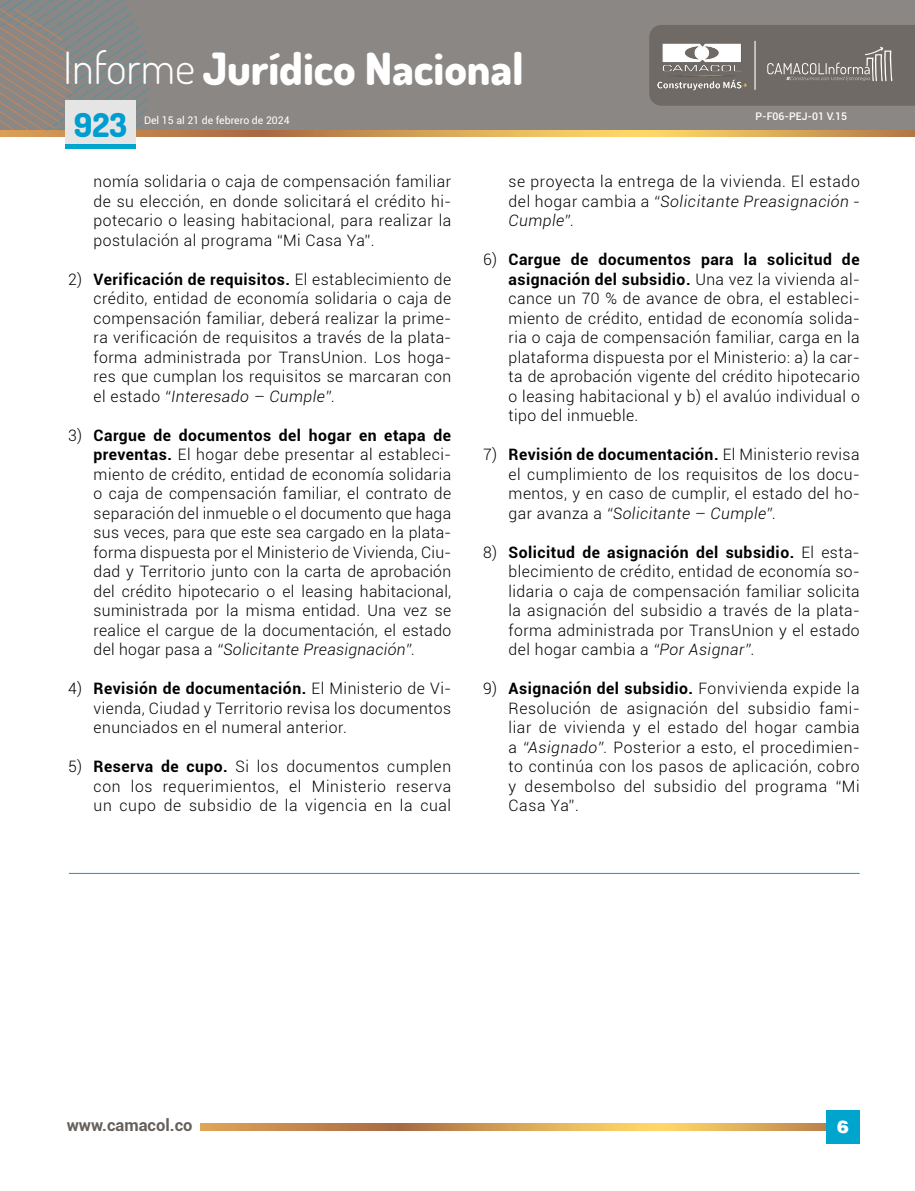
<style>
.page{position:relative;width:915px;height:1191px;background:#fff}
.page>*{position:absolute;margin:0;border:0;box-sizing:border-box;transform-origin:0 0}
.t1{font:800 44.4px "Dosis";color:#fff}
.t2{font:800 33px "Dosis";color:#009dd1}
.t3{font:900 19.5px "Helvetica";color:#fff}
.t4{font:700 16.5px "Roboto";color:#66605c}
.t5{font:300 15.75px/19.5px "Roboto";letter-spacing:.03em;color:#000;text-align:justify}
.t6{font:10.5px "Roboto";color:#fff}
.t7{font:500 10.5px "Roboto";color:#fff}
.s1{font-weight:300}
.s2{font-weight:700}
.s3{font-style:italic}
</style>
<div class="page">
<svg style="left:201px;top:1123px;width:624px;height:8px;background:#d39f55"></svg>
<div style="left:825px;top:1110px;width:34px;height:34px;background:#00a5ce"></div>
<div style="left:0;top:0;width:914px;height:130px;background:#8b8785"></div>
<svg style="left:0;top:130px;width:914px;height:6px;background:#d39f55"></svg>
<svg style="left:0;top:0;width:149px;height:130px"></svg>
<svg style="left:649px;top:25px;width:265px;height:81px;background:#736e6b"></svg>
<hr style="left:754px;top:41px;width:1px;height:48px;background:#fff">
<div style="left:65px;top:144px;width:71px;height:5px;background:#00a5ce"></div>
<div style="left:65px;top:100px;width:71px;height:44px;background:#e6e5e5"></div>
<img style="left:655px;top:41px;width:92px;height:51px">
<hr style="left:69px;top:873px;width:790px;height:1px;background:#009dd1">
<h1 class="t1" style="left:63px;top:40px;width:462px"><span class="s1">Informe</span> Jurídico Nacional</h1>
<h2 class="t2" style="left:74px;top:104px;width:55px">923</h2>
<p class="t6" style="left:144px;top:112px;width:147px">Del 15 al 21 de febrero de 2024</p>
<p class="t7" style="left:755px;top:108px;width:93px">P-F06-PEJ-01 V.15</p>
<p class="t5" style="left:94px;top:171px;width:359px">nomía solidaria o caja de compensación familiar de su elección, en donde solicitará el crédito hi&shy;potecario o leasing habitacional, para realizar la postulación al programa “Mi Casa Ya”.</p>
<p class="t5" style="left:94px;top:269px;width:359px;text-indent:-25px">2) <span class="s2">Verificación de requisitos.</span> El establecimiento de crédito, entidad de economía solidaria o caja de compensación familiar, deberá realizar la prime&shy;ra verificación de requisitos a través de la plata&shy;forma administrada por TransUnion. Los hoga&shy;res que cumplan los requisitos se marcaran con el estado <span class="s3">“Interesado – Cumple”.</span></p>
<p class="t5" style="left:94px;top:425px;width:359px;text-indent:-25px">3) <span class="s2">Cargue de documentos del hogar en etapa de preventas.</span> El hogar debe presentar al estableci&shy;miento de crédito, entidad de economía solidaria o caja de compensación familiar, el contrato de separación del inmueble o el documento que haga sus veces, para que este sea cargado en la plata&shy;forma dispuesta por el Ministerio de Vivienda, Ciu&shy;dad y Territorio junto con la carta de aprobación del crédito hipotecario o el leasing habitacional, suministrada por la misma entidad. Una vez se realice el cargue de la documentación, el estado del hogar pasa a <span class="s3">“Solicitante Preasignación”.</span></p>
<p class="t5" style="left:94px;top:678px;width:359px;text-indent:-25px">4) <span class="s2">Revisión de documentación.</span> El Ministerio de Vi&shy;vienda, Ciudad y Territorio revisa los documentos enunciados en el numeral anterior.</p>
<p class="t5" style="left:94px;top:756px;width:359px;text-indent:-25px">5) <span class="s2">Reserva de cupo.</span> Si los documentos cumplen con los requerimientos, el Ministerio reserva un cupo de subsidio de la vigencia en la cual</p>
<p class="t5" style="left:508px;top:171px;width:352px">se proyecta la entrega de la vivienda. El estado del hogar cambia a <span class="s3">“Solicitante Preasignación - Cumple”.</span></p>
<p class="t5" style="left:508px;top:249px;width:352px;text-indent:-25px">6) <span class="s2">Cargue de documentos para la solicitud de asignación del subsidio.</span> Una vez la vivienda al&shy;cance un 70 % de avance de obra, el estableci&shy;miento de crédito, entidad de economía solida&shy;ria o caja de compensación familiar, carga en la plataforma dispuesta por el Ministerio: a) la car&shy;ta de aprobación vigente del crédito hipotecario o leasing habitacional y b) el avalúo individual o tipo del inmueble.</p>
<p class="t5" style="left:508px;top:444px;width:352px;text-indent:-25px">7) <span class="s2">Revisión de documentación.</span> El Ministerio revisa el cumplimiento de los requisitos de los docu&shy;mentos, y en caso de cumplir, el estado del ho&shy;gar avanza a <span class="s3">“Solicitante – Cumple”.</span></p>
<p class="t5" style="left:508px;top:542px;width:352px;text-indent:-25px">8) <span class="s2">Solicitud de asignación del subsidio.</span> El esta&shy;blecimiento de crédito, entidad de economía so&shy;lidaria o caja de compensación familiar solicita la asignación del subsidio a través de la plata&shy;forma administrada por TransUnion y el estado del hogar cambia a <span class="s3">“Por Asignar”.</span></p>
<p class="t5" style="left:508px;top:678px;width:352px;text-indent:-25px">9) <span class="s2">Asignación del subsidio.</span> Fonvivienda expide la Resolución de asignación del subsidio fami&shy;liar de vivienda y el estado del hogar cambia a <span class="s3">“Asignado”.</span> Posterior a esto, el procedimien&shy;to continúa con los pasos de aplicación, cobro y desembolso del subsidio del programa “Mi Casa Ya”.</p>
<p class="t4" style="left:67px;top:1113px;width:127px">www.camacol.co</p>
<p class="t3" style="left:836px;top:1119px;width:13px">6</p>
</div>
